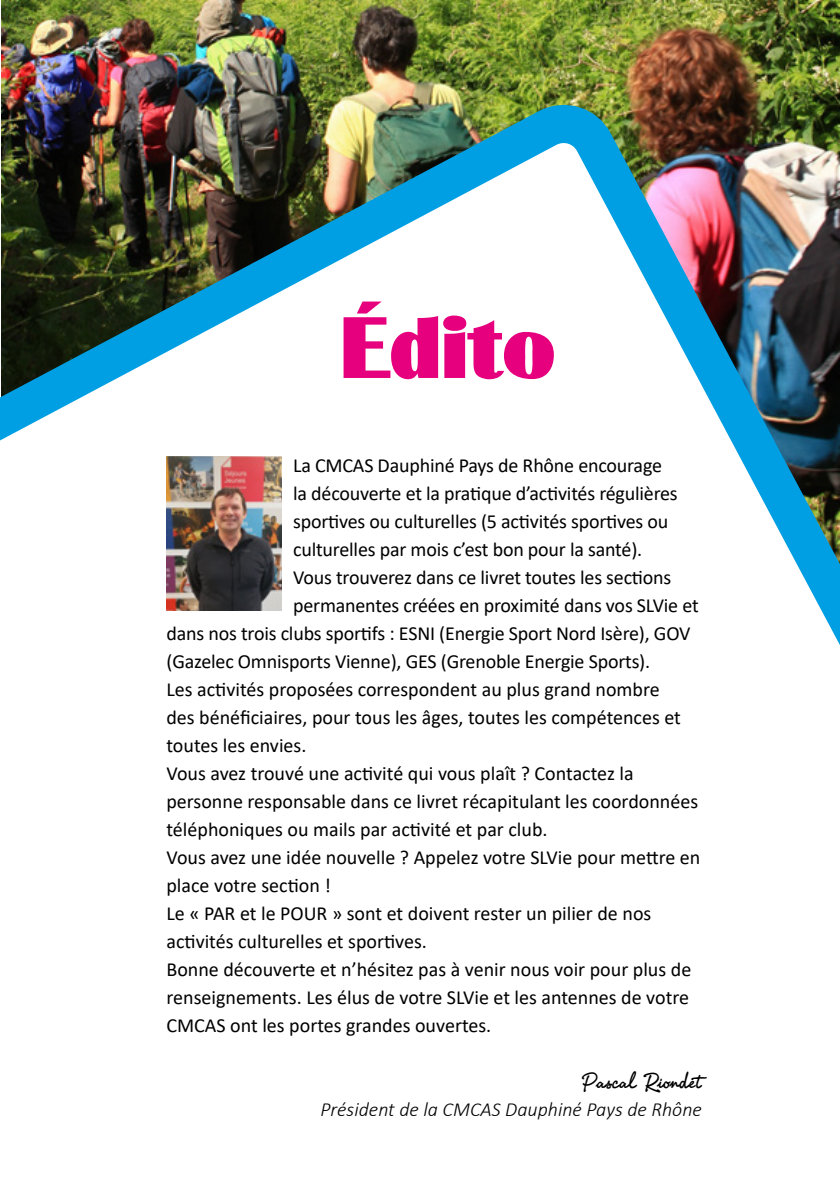
<style>
.page{position:relative;width:840px;height:1191px;background:#fff}
.page>*{position:absolute;margin:0;border:0;box-sizing:border-box;transform-origin:0 0}
.t1{font:84.4px "Bastion";color:#e6007d}
.t2{font:24px "PR8 Charade";color:#000}
.t3{font:20px "Calibri";letter-spacing:-.005em;color:#000}
.t4{font:italic 300 20px "Calibri";color:#000}
</style>
<div class="page">
<img style="left:1px;top:0;width:838px;height:74px">
<img style="left:0;top:74px;width:839px;height:569px">
<img style="left:166px;top:456px;width:115px;height:154px">
<h1 class="t1" style="left:340px;top:298px;width:216px">Édito</h1>
<p class="t3" style="left:293px;top:451px;width:370px">La CMCAS Dauphiné Pays de Rhône encourage</p>
<p class="t3" style="left:293px;top:479px;width:386px">la découverte et la pratique d’activités régulières</p>
<p class="t3" style="left:293px;top:507px;width:376px">sportives ou culturelles (5 activités sportives ou</p>
<p class="t3" style="left:293px;top:535px;width:350px">culturelles par mois c’est bon pour la santé).</p>
<p class="t3" style="left:293px;top:563px;width:379px">Vous trouverez dans ce livret toutes les sections</p>
<p class="t3" style="left:293px;top:591px;width:407px">permanentes créées en proximité dans vos SLVie et</p>
<p class="t3" style="left:166px;top:619px;width:525px">dans nos trois clubs sportifs : ESNI (Energie Sport Nord Isère), GOV</p>
<p class="t3" style="left:166px;top:647px;width:485px">(Gazelec Omnisports Vienne), GES (Grenoble Energie Sports).</p>
<p class="t3" style="left:166px;top:675px;width:494px">Les activités proposées correspondent au plus grand nombre</p>
<p class="t3" style="left:166px;top:703px;width:515px">des bénéficiaires, pour tous les âges, toutes les compétences et</p>
<p class="t3" style="left:166px;top:731px;width:141px">toutes les envies.</p>
<p class="t3" style="left:166px;top:759px;width:468px">Vous avez trouvé une activité qui vous plaît ? Contactez la</p>
<p class="t3" style="left:166px;top:787px;width:533px">personne responsable dans ce livret récapitulant les coordonnées</p>
<p class="t3" style="left:166px;top:815px;width:382px">téléphoniques ou mails par activité et par club.</p>
<p class="t3" style="left:166px;top:843px;width:535px">Vous avez une idée nouvelle ? Appelez votre SLVie pour mettre en</p>
<p class="t3" style="left:166px;top:871px;width:166px">place votre section !</p>
<p class="t3" style="left:166px;top:899px;width:486px">Le « PAR et le POUR » sont et doivent rester un pilier de nos</p>
<p class="t3" style="left:166px;top:927px;width:262px">activités culturelles et sportives.</p>
<p class="t3" style="left:166px;top:955px;width:526px">Bonne découverte et n’hésitez pas à venir nous voir pour plus de</p>
<p class="t3" style="left:166px;top:983px;width:524px">renseignements. Les élus de votre SLVie et les antennes de votre</p>
<p class="t3" style="left:166px;top:1011px;width:326px">CMCAS ont les portes grandes ouvertes.</p>
<p class="t2" style="left:581px;top:1064px;width:122px">Pascal Riondet</p>
<p class="t4" style="left:320px;top:1096px;width:383px">Président de la CMCAS Dauphiné Pays de Rhône</p>
</div>
